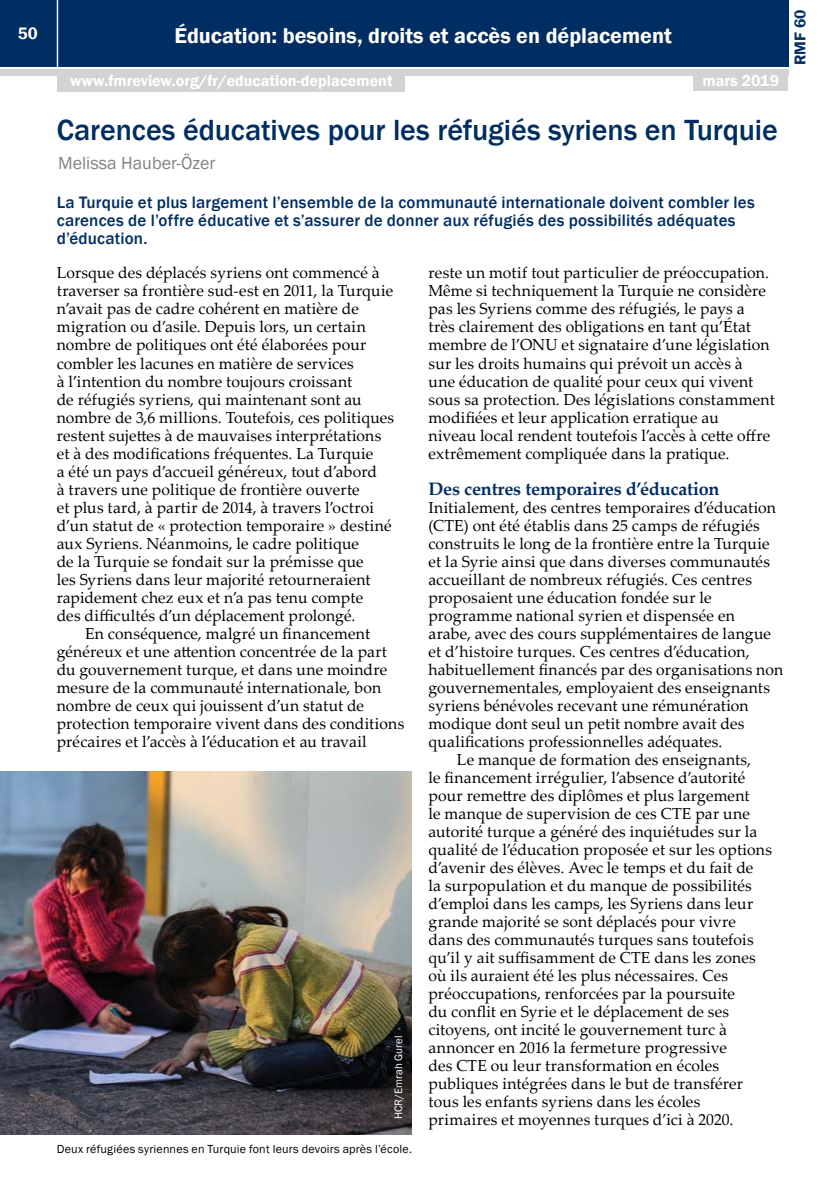
<style>
.page{position:relative;width:840px;height:1191px;background:#fff}
.page>*{position:absolute;margin:0;border:0;box-sizing:border-box;transform-origin:0 0}
.t1{font:500 30px "Franklin Gothic";letter-spacing:-.005em;color:#002d62}
.t2{font:600 22px "Franklin Gothic";color:#fff}
.t3{font:700 18px "Palatino Linotype";letter-spacing:-.01em;color:#002d62}
.t4{font:18px "Franklin Gothic";color:#808285}
.t5{font:500 17px/18px "Franklin Gothic";letter-spacing:.01em;color:#002d62}
.t6{font:600 17px "Franklin Gothic";color:#fff}
.t7{font:16px/18px "Palatino Linotype";letter-spacing:.01em;color:#000}
.t8{font:600 16px "Franklin Gothic";color:#fff}
.t9{font:600 16px "Franklin Gothic";color:#002d62}
.t10{font:12px "Franklin Gothic";letter-spacing:.015em;color:#000}
.t11{font:11px "Franklin Gothic";color:#fff}
</style>
<div class="page">
<div style="left:0;top:0;width:787px;height:66px;background:#002d62"></div>
<div style="left:0;top:69px;width:787px;height:6px;background:#d1d3d4"></div>
<hr style="left:57px;top:0;width:1px;height:67px;background:#fff">
<div style="left:693px;top:73px;width:94px;height:18px;background:#d1d3d4"></div>
<div style="left:57px;top:74px;width:348px;height:18px;background:#d1d3d4"></div>
<img style="left:0;top:771px;width:411px;height:363px">
<p class="t6" style="left:18px;top:23px;width:21px">50</p>
<h2 class="t2" style="left:174px;top:22px;width:498px">Éducation: besoins, droits et accès en déplacement</h2>
<p class="t8" style="left:70px;top:71px;width:324px">www.fmreview.org/fr/education-deplacement</p>
<p class="t8" style="left:702px;top:71px;width:78px">mars 2019</p>
<h1 class="t1" style="left:57px;top:112px;width:722px">Carences éducatives pour les réfugiés syriens en Turquie</h1>
<p class="t4" style="left:58px;top:152px;width:159px">Melissa Hauber-Özer</p>
<p class="t5" style="left:57px;top:194px;width:699px">La Turquie et plus largement l’ensemble de la communauté internationale doivent combler les carences de l’offre éducative et s’assurer de donner aux réfugiés des possibilités adéquates d’éducation.</p>
<p class="t7" style="left:57px;top:263px;width:324px">Lorsque des déplacés syriens ont commencé à</p>
<p class="t7" style="left:57px;top:281px;width:338px">traverser sa frontière sud-est en 2011, la Turquie</p>
<p class="t7" style="left:57px;top:299px;width:303px">n’avait pas de cadre cohérent en matière de</p>
<p class="t7" style="left:57px;top:317px;width:310px">migration ou d’asile. Depuis lors, un certain</p>
<p class="t7" style="left:57px;top:335px;width:311px">nombre de politiques ont été élaborées pour</p>
<p class="t7" style="left:57px;top:353px;width:298px">combler les lacunes en matière de services</p>
<p class="t7" style="left:57px;top:371px;width:297px">à l’intention du nombre toujours croissant</p>
<p class="t7" style="left:57px;top:389px;width:306px">de réfugiés syriens, qui maintenant sont au</p>
<p class="t7" style="left:57px;top:407px;width:339px">nombre de 3,6 millions. Toutefois, ces politiques</p>
<p class="t7" style="left:57px;top:425px;width:326px">restent sujettes à de mauvaises interprétations</p>
<p class="t7" style="left:57px;top:443px;width:318px">et à des modifications fréquentes. La Turquie</p>
<p class="t7" style="left:57px;top:461px;width:322px">a été un pays d’accueil généreux, tout d’abord</p>
<p class="t7" style="left:57px;top:479px;width:304px">à travers une politique de frontière ouverte</p>
<p class="t7" style="left:57px;top:497px;width:318px">et plus tard, à partir de 2014, à travers l’octroi</p>
<p class="t7" style="left:57px;top:515px;width:336px">d’un statut de « protection temporaire » destiné</p>
<p class="t7" style="left:57px;top:533px;width:303px">aux Syriens. Néanmoins, le cadre politique</p>
<p class="t7" style="left:57px;top:551px;width:308px">de la Turquie se fondait sur la prémisse que</p>
<p class="t7" style="left:57px;top:569px;width:315px">les Syriens dans leur majorité retourneraient</p>
<p class="t7" style="left:57px;top:587px;width:308px">rapidement chez eux et n’a pas tenu compte</p>
<p class="t7" style="left:57px;top:605px;width:300px">des difficultés d’un déplacement prolongé.</p>
<p class="t7" style="left:85px;top:623px;width:286px">En conséquence, malgré un financement</p>
<p class="t7" style="left:57px;top:641px;width:331px">généreux et une attention concentrée de la part</p>
<p class="t7" style="left:57px;top:659px;width:332px">du gouvernement turque, et dans une moindre</p>
<p class="t7" style="left:57px;top:677px;width:326px">mesure de la communauté internationale, bon</p>
<p class="t7" style="left:57px;top:695px;width:309px">nombre de ceux qui jouissent d’un statut de</p>
<p class="t7" style="left:57px;top:713px;width:349px">protection temporaire vivent dans des conditions</p>
<p class="t7" style="left:57px;top:731px;width:311px">précaires et l’accès à l’éducation et au travail</p>
<p class="t7" style="left:428px;top:263px;width:347px">reste un motif tout particulier de préoccupation.<br>Même si techniquement la Turquie ne considère pas les Syriens comme des réfugiés, le pays a très clairement des obligations en tant qu’État membre de l’ONU et signataire d’une législation sur les droits humains qui prévoit un accès à<br>une éducation de qualité pour ceux qui vivent sous sa protection. Des législations constamment modifiées et leur application erratique au<br>niveau local rendent toutefois l’accès à cette offre extrêmement compliquée dans la pratique.</p>
<p class="t3" style="left:428px;top:475px;width:292px">Des centres temporaires d’éducation</p>
<p class="t7" style="left:428px;top:497px;width:349px">Initialement, des centres temporaires d’éducation</p>
<p class="t7" style="left:428px;top:515px;width:332px">(CTE) ont été établis dans 25 camps de réfugiés</p>
<p class="t7" style="left:428px;top:533px;width:342px">construits le long de la frontière entre la Turquie</p>
<p class="t7" style="left:428px;top:551px;width:343px">et la Syrie ainsi que dans diverses communautés</p>
<p class="t7" style="left:428px;top:569px;width:325px">accueillant de nombreux réfugiés. Ces centres</p>
<p class="t7" style="left:428px;top:587px;width:284px">proposaient une éducation fondée sur le</p>
<p class="t7" style="left:428px;top:605px;width:308px">programme national syrien et dispensée en</p>
<p class="t7" style="left:428px;top:623px;width:344px">arabe, avec des cours supplémentaires de langue</p>
<p class="t7" style="left:428px;top:641px;width:322px">et d’histoire turques. Ces centres d’éducation,</p>
<p class="t7" style="left:428px;top:659px;width:356px">habituellement financés par des organisations non</p>
<p class="t7" style="left:428px;top:677px;width:343px">gouvernementales, employaient des enseignants</p>
<p class="t7" style="left:428px;top:695px;width:321px">syriens bénévoles recevant une rémunération</p>
<p class="t7" style="left:428px;top:713px;width:317px">modique dont seul un petit nombre avait des</p>
<p class="t7" style="left:428px;top:731px;width:295px">qualifications professionnelles adéquates.</p>
<p class="t7" style="left:456px;top:749px;width:295px">Le manque de formation des enseignants,</p>
<p class="t7" style="left:428px;top:767px;width:318px">le financement irrégulier, l’absence d’autorité</p>
<p class="t7" style="left:428px;top:785px;width:322px">pour remettre des diplômes et plus largement</p>
<p class="t7" style="left:428px;top:803px;width:323px">le manque de supervision de ces CTE par une</p>
<p class="t7" style="left:428px;top:821px;width:330px">autorité turque a généré des inquiétudes sur la</p>
<p class="t7" style="left:428px;top:839px;width:345px">qualité de l’éducation proposée et sur les options</p>
<p class="t7" style="left:428px;top:857px;width:326px">d’avenir des élèves. Avec le temps et du fait de</p>
<p class="t7" style="left:428px;top:875px;width:325px">la surpopulation et du manque de possibilités</p>
<p class="t7" style="left:428px;top:893px;width:326px">d’emploi dans les camps, les Syriens dans leur</p>
<p class="t7" style="left:428px;top:911px;width:309px">grande majorité se sont déplacés pour vivre</p>
<p class="t7" style="left:428px;top:929px;width:326px">dans des communautés turques sans toutefois</p>
<p class="t7" style="left:428px;top:947px;width:329px">qu’il y ait suffisamment de CTE dans les zones</p>
<p class="t7" style="left:428px;top:965px;width:301px">où ils auraient été les plus nécessaires. Ces</p>
<p class="t7" style="left:428px;top:983px;width:308px">préoccupations, renforcées par la poursuite</p>
<p class="t7" style="left:428px;top:1001px;width:302px">du conflit en Syrie et le déplacement de ses</p>
<p class="t7" style="left:428px;top:1019px;width:300px">citoyens, ont incité le gouvernement turc à</p>
<p class="t7" style="left:428px;top:1037px;width:300px">annoncer en 2016 la fermeture progressive</p>
<p class="t7" style="left:428px;top:1055px;width:292px">des CTE ou leur transformation en écoles</p>
<p class="t7" style="left:428px;top:1073px;width:316px">publiques intégrées dans le but de transférer</p>
<p class="t7" style="left:428px;top:1091px;width:273px">tous les enfants syriens dans les écoles</p>
<p class="t7" style="left:428px;top:1109px;width:306px">primaires et moyennes turques d’ici à 2020.</p>
<p class="t11" style="left:391px;top:1119px;width:85px;rotate:-90deg">HCR/Emrah Gurel</p>
<p class="t10" style="left:57px;top:1142px;width:356px">Deux réfugiées syriennes en Turquie font leurs devoirs après l’école.</p>
<p class="t9" style="left:789px;top:65px;width:57px;rotate:-90deg">RMF 60</p>
</div>
